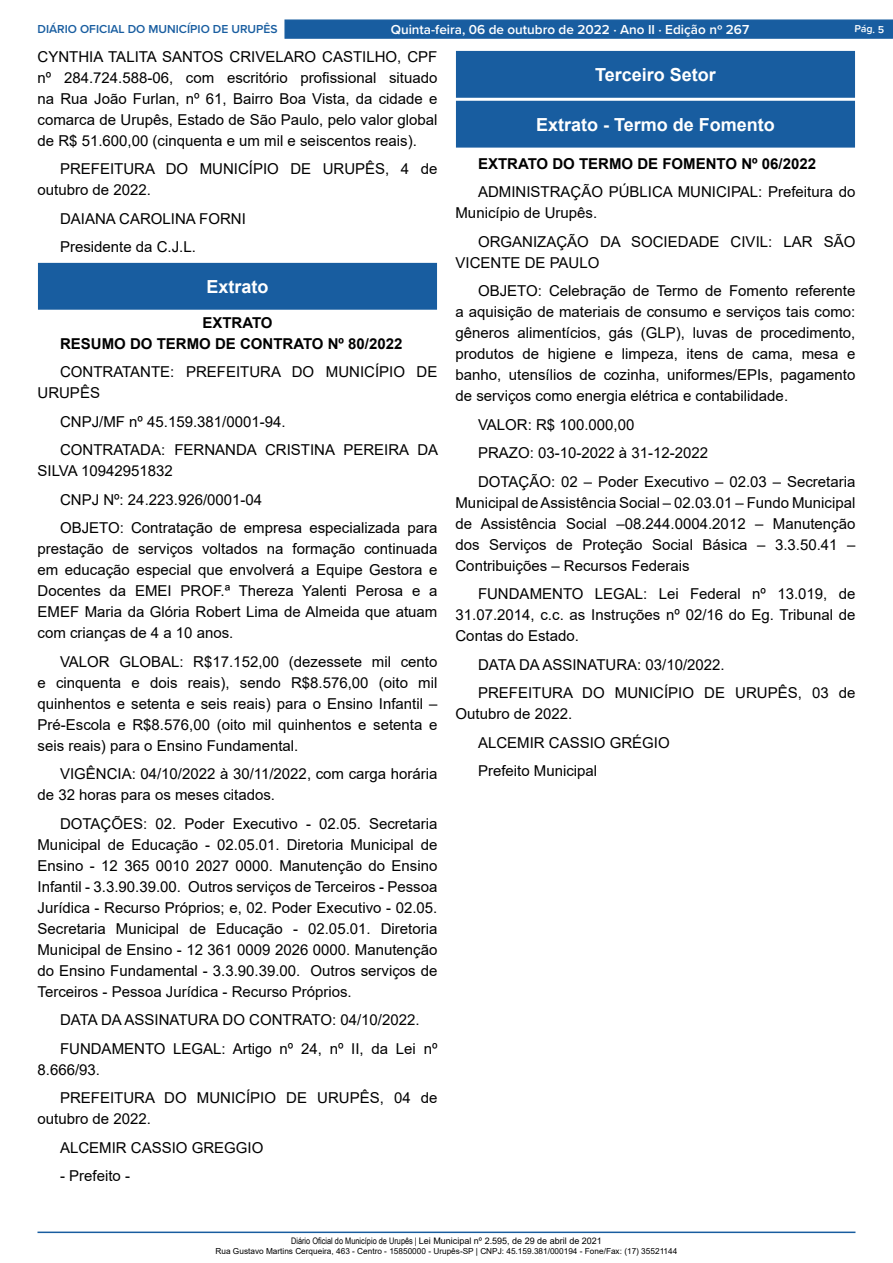
<style>
.page{position:relative;width:893px;height:1263px;background:#fff}
.page>*{position:absolute;margin:0;border:0;box-sizing:border-box;transform-origin:0 0}
.t1{font:700 18px "Arial";color:#fff}
._2_-_Corpo{font:15px/21px "Arial";color:#000}
._6_-_Corpo_Negrito{font:700 15px "Arial";color:#000}
._1_-_Cabeçalho{font:700 15px "Arial";color:#000}
.t2{font:600 13.5px "Proxima Nova";color:#fff}
.t3{font:600 12px "Proxima Nova";color:#185da0}
.t4{font:600 10.5px "Proxima Nova";color:#fff}
.t5{font:9px "Arial";color:#000}
.t6{font:8.25px "Arial";color:#000}
.s1{font-family:"Arial Narrow"}
</style>
<div class="page">
<hr style="left:38px;top:1231px;width:817px;height:2px;background:#185da0">
<div style="left:284px;top:19px;width:609px;height:20px;background:#185da0;border:1px solid #185da0"></div>
<div style="left:39px;top:263px;width:397px;height:46px;background:#185da0"></div>
<div style="left:38px;top:263px;width:399px;height:47px;border:1px solid #185da0"></div>
<div style="left:456px;top:51px;width:398px;height:46px;background:#185da0"></div>
<div style="left:456px;top:51px;width:399px;height:47px;border:1px solid #185da0"></div>
<div style="left:456px;top:101px;width:398px;height:46px;background:#185da0"></div>
<div style="left:456px;top:101px;width:399px;height:47px;border:1px solid #185da0"></div>
<p class="t3" style="left:38px;top:20px;width:242px">DIÁRIO OFICIAL DO MUNICÍPIO DE URUPÊS</p>
<p class="t2" style="left:391px;top:19px;width:360px">Quinta-feira, 06 de outubro de 2022 ⋅ Ano II ⋅ Edição nº 267</p>
<p class="t4" style="left:855px;top:21px;width:31px;rotate:2deg">Pág. 5</p>
<p class="_2_-_Corpo" style="left:38px;top:46px;width:401px;text-align:justify">CYNTHIA TALITA SANTOS CRIVELARO CASTILHO, CPF nº 284.724.588-06, com escritório profissional situado na Rua João Furlan, nº 61, Bairro Boa Vista, da cidade e comarca de Urupês, Estado de São Paulo, pelo valor global de R$ 51.600,00 (cinquenta e um mil e seiscentos reais).</p>
<p class="_2_-_Corpo" style="left:38px;top:158px;width:401px;text-indent:22px">PREFEITURA DO MUNICÍPIO DE URUPÊS, 4 de outubro de 2022.</p>
<p class="_2_-_Corpo" style="left:60px;top:208px;width:187px">DAIANA CAROLINA FORNI</p>
<p class="_2_-_Corpo" style="left:60px;top:236px;width:137px">Presidente da C.J.L.</p>
<p class="t1" style="left:206px;top:274px;width:64px">Extrato</p>
<p class="_1_-_Cabeçalho" style="left:202px;top:312px;width:72px">EXTRATO</p>
<p class="_6_-_Corpo_Negrito" style="left:60px;top:333px;width:344px">RESUMO DO TERMO DE CONTRATO Nº 80/2022</p>
<p class="_2_-_Corpo" style="left:38px;top:361px;width:401px;text-indent:22px">CONTRATANTE: PREFEITURA DO MUNICÍPIO DE<br>URUPÊS</p>
<p class="_2_-_Corpo" style="left:60px;top:411px;width:227px">CNPJ/MF nº 45.159.381/0001-94.</p>
<p class="_2_-_Corpo" style="left:38px;top:439px;width:402px;text-indent:22px">CONTRATADA: FERNANDA CRISTINA PEREIRA DA<br>SILVA 10942951832</p>
<p class="_2_-_Corpo" style="left:60px;top:489px;width:204px">CNPJ Nº: 24.223.926/0001-04</p>
<p class="_2_-_Corpo" style="left:38px;top:517px;width:401px;text-align:justify;text-indent:22px">OBJETO: Contratação de empresa especializada para prestação de serviços voltados na formação continuada em educação especial que envolverá a Equipe Gestora e Docentes da EMEI PROF.ª Thereza Yalenti Perosa e a EMEF Maria da Glória Robert Lima de Almeida que atuam com crianças de 4 a 10 anos.</p>
<p class="_2_-_Corpo" style="left:38px;top:651px;width:401px;text-align:justify;text-indent:22px">VALOR GLOBAL: R$17.152,00 (dezessete mil cento e cinquenta e dois reais), sendo R$8.576,00 (oito mil quinhentos e setenta e seis reais) para o Ensino Infantil – Pré-Escola e R$8.576,00 (oito mil quinhentos e setenta e seis reais) para o Ensino Fundamental.</p>
<p class="_2_-_Corpo" style="left:38px;top:763px;width:401px;text-indent:22px">VIGÊNCIA: 04/10/2022 à 30/11/2022, com carga horária de 32 horas para os meses citados.</p>
<p class="_2_-_Corpo" style="left:38px;top:813px;width:401px;text-align:justify;text-indent:22px">DOTAÇÕES: 02. Poder Executivo - 02.05. Secretaria Municipal de Educação - 02.05.01. Diretoria Municipal de Ensino - 12 365 0010 2027 0000. Manutenção do Ensino Infantil - 3.3.90.39.00. Outros serviços de Terceiros - Pessoa Jurídica - Recurso Próprios; e, 02. Poder Executivo - 02.05.<br>Secretaria Municipal de Educação - 02.05.01. Diretoria Municipal de Ensino - 12 361 0009 2026 0000. Manutenção do Ensino Fundamental - 3.3.90.39.00. Outros serviços de Terceiros - Pessoa Jurídica - Recurso Próprios.</p>
<p class="_2_-_Corpo" style="left:60px;top:1009px;width:361px">DATA DA ASSINATURA DO CONTRATO: 04/10/2022.</p>
<p class="_2_-_Corpo" style="left:38px;top:1038px;width:401px;text-indent:22px">FUNDAMENTO LEGAL: Artigo nº 24, nº II, da Lei nº<br>8.666/93.</p>
<p class="_2_-_Corpo" style="left:38px;top:1087px;width:401px;text-indent:22px">PREFEITURA DO MUNICÍPIO DE URUPÊS, 04 de outubro de 2022.</p>
<p class="_2_-_Corpo" style="left:60px;top:1137px;width:205px">ALCEMIR CASSIO GREGGIO</p>
<p class="_2_-_Corpo" style="left:60px;top:1165px;width:72px">- Prefeito -</p>
<p class="t1" style="left:595px;top:62px;width:122px">Terceiro Setor</p>
<p class="t1" style="left:536px;top:112px;width:240px">Extrato - Termo de Fomento</p>
<p class="_6_-_Corpo_Negrito" style="left:478px;top:153px;width:340px">EXTRATO DO TERMO DE FOMENTO Nº 06/2022</p>
<p class="_2_-_Corpo" style="left:455px;top:181px;width:401px;text-indent:22px">ADMINISTRAÇÃO PÚBLICA MUNICIPAL: Prefeitura do<br>Município de Urupês.</p>
<p class="_2_-_Corpo" style="left:455px;top:231px;width:401px;text-indent:22px">ORGANIZAÇÃO DA SOCIEDADE CIVIL: LAR SÃO<br>VICENTE DE PAULO</p>
<p class="_2_-_Corpo" style="left:455px;top:280px;width:401px;text-align:justify;text-indent:22px">OBJETO: Celebração de Termo de Fomento referente a aquisição de materiais de consumo e serviços tais como: gêneros alimentícios, gás (GLP), luvas de procedimento, produtos de higiene e limpeza, itens de cama, mesa e banho, utensílios de cozinha, uniformes/EPIs, pagamento de serviços como energia elétrica e contabilidade.</p>
<p class="_2_-_Corpo" style="left:478px;top:414px;width:158px">VALOR: R$ 100.000,00</p>
<p class="_2_-_Corpo" style="left:478px;top:442px;width:232px">PRAZO: 03-10-2022 à 31-12-2022</p>
<p class="_2_-_Corpo" style="left:455px;top:471px;width:401px;text-align:justify;text-indent:22px">DOTAÇÃO: 02 – Poder Executivo – 02.03 – Secretaria Municipal de Assistência Social – 02.03.01 – Fundo Municipal de Assistência Social –08.244.0004.2012 – Manutenção dos Serviços de Proteção Social Básica – 3.3.50.41 – Contribuições – Recursos Federais</p>
<p class="_2_-_Corpo" style="left:455px;top:583px;width:401px;text-align:justify;text-indent:22px">FUNDAMENTO LEGAL: Lei Federal nº 13.019, de 31.07.2014, c.c. as Instruções nº 02/16 do Eg. Tribunal de Contas do Estado.</p>
<p class="_2_-_Corpo" style="left:478px;top:654px;width:248px">DATA DA ASSINATURA: 03/10/2022.</p>
<p class="_2_-_Corpo" style="left:455px;top:682px;width:401px;text-indent:22px">PREFEITURA DO MUNICÍPIO DE URUPÊS, 03 de<br>Outubro de 2022.</p>
<p class="_2_-_Corpo" style="left:478px;top:732px;width:193px">ALCEMIR CASSIO GRÉGIO</p>
<p class="_2_-_Corpo" style="left:478px;top:760px;width:121px">Prefeito Municipal</p>
<p class="t5" style="left:291px;top:1235px;width:312px"><span class="s1">Diário Oficial do Município de Urupês |</span> Lei Municipal nº 2.595, de 29 de abril de 2021</p>
<p class="t6" style="left:216px;top:1245px;width:463px">Rua Gustavo Martins Cerqueira, 463 - Centro - 15850000 - Urupês-SP | CNPJ: 45.159.381/000194 - Fone/Fax: (17) 35521144</p>
</div>
